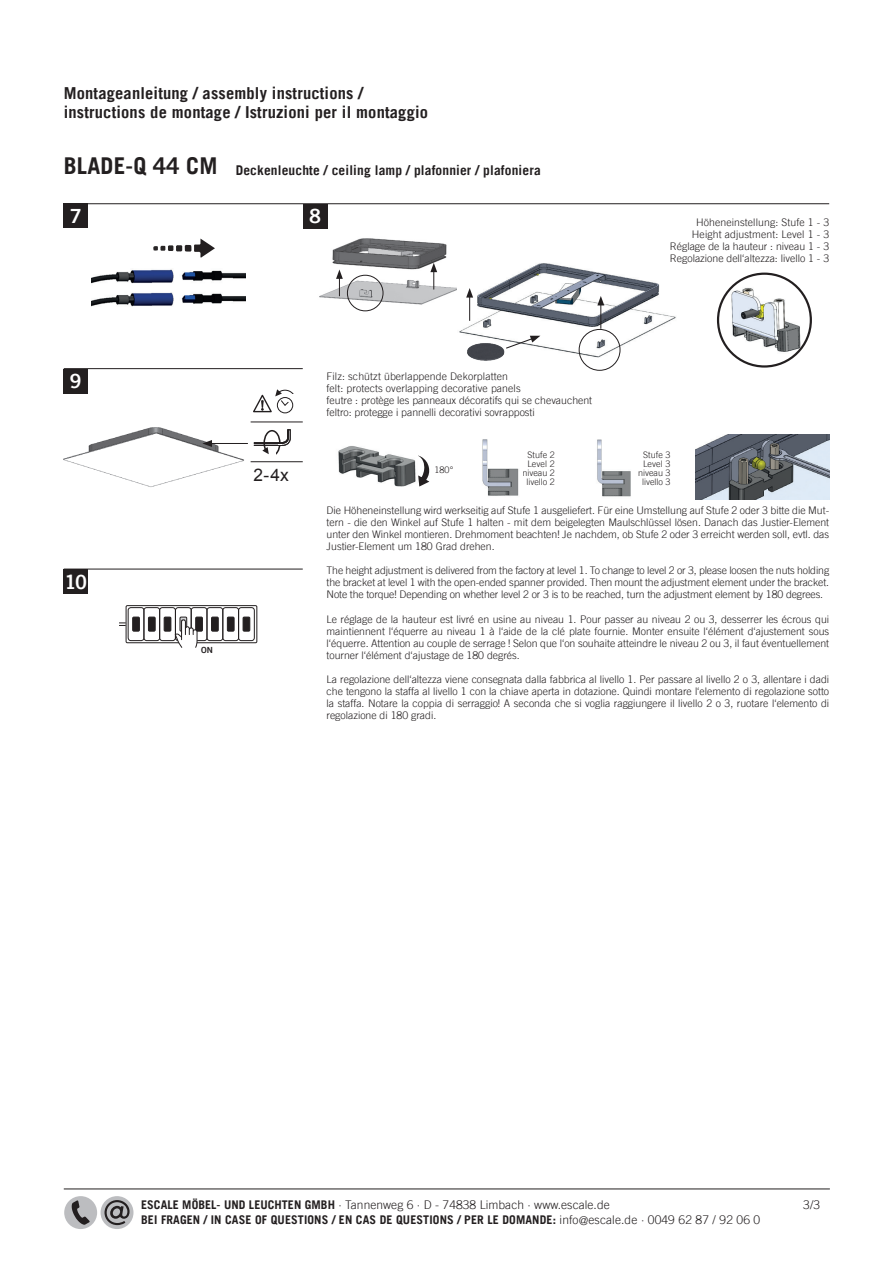
<style>
.page{position:relative;width:893px;height:1263px;background:#fff}
.page>*{position:absolute;margin:0;border:0;box-sizing:border-box;transform-origin:0 0}
.t1{font:19.5px "Trade Gothic LT Bold Two";color:#fff}
.t2{font:17.25px "Arial";color:#231f20}
.t3{font:700 16.5px/19.5px "Trade Gothic LT";letter-spacing:.01em;color:#231f20}
.t4{font:700 13.5px "Trade Gothic LT";letter-spacing:.01em;color:#231f20}
.t5{font:700 12px/15px "Trade Gothic LT";letter-spacing:.01em;color:#231f20}
.t6{font:300 12px "Trade Gothic LT";color:#231f20}
.t7{font:300 10.5px/12px "Trade Gothic LT";color:#231f20;text-align:justify}
.t8{font:300 9px/9px "Trade Gothic LT";color:#231f20;text-align:center}
.t9{font:8.4px "Trade Gothic LT Bold Two";color:#231f20}
.s1{font-size:23.25px}
.s2{font-weight:300}
</style>
<div class="page">
<div style="left:64px;top:1196px;width:33px;height:33px;background:#bcbdc0;border-radius:50%"></div>
<div style="left:101px;top:1196px;width:32px;height:33px;background:#bcbdc0;border-radius:50%"></div>
<svg style="left:72px;top:1200px;width:18px;height:25px"></svg>
<svg style="left:104px;top:1200px;width:26px;height:25px"></svg>
<hr style="left:64px;top:203px;width:765px;height:1px;background:#231f20">
<hr style="left:64px;top:1188px;width:766px;height:1px;background:#231f20">
<img style="left:327px;top:228px;width:120px;height:42px">
<img style="left:319px;top:279px;width:138px;height:27px">
<svg style="left:336px;top:269px;width:7px;height:27px"></svg>
<svg style="left:430px;top:263px;width:7px;height:26px"></svg>
<div style="left:133px;top:617px;width:6px;height:14px;background:#231f20"></div>
<div style="left:132px;top:617px;width:8px;height:14px;border:1px solid #231f20"></div>
<div style="left:128px;top:607px;width:16px;height:34px;border:1px solid #231f20;border-radius:3px"></div>
<div style="left:148px;top:617px;width:7px;height:14px;background:#231f20"></div>
<div style="left:148px;top:617px;width:8px;height:14px;border:1px solid #231f20"></div>
<div style="left:144px;top:607px;width:16px;height:34px;border:1px solid #231f20;border-radius:3px"></div>
<div style="left:164px;top:617px;width:7px;height:14px;background:#231f20"></div>
<div style="left:164px;top:617px;width:7px;height:14px;border:1px solid #231f20"></div>
<div style="left:159px;top:607px;width:17px;height:34px;border:1px solid #231f20;border-radius:3px"></div>
<div style="left:212px;top:617px;width:6px;height:14px;background:#231f20"></div>
<div style="left:211px;top:617px;width:8px;height:14px;border:1px solid #231f20"></div>
<div style="left:207px;top:607px;width:16px;height:34px;border:1px solid #231f20;border-radius:3px"></div>
<div style="left:180px;top:617px;width:7px;height:14px;border:1px solid #231f20"></div>
<div style="left:175px;top:607px;width:17px;height:34px;border:1px solid #231f20;border-radius:3px"></div>
<div style="left:227px;top:617px;width:7px;height:14px;background:#231f20"></div>
<div style="left:227px;top:617px;width:7px;height:14px;border:1px solid #231f20"></div>
<div style="left:222px;top:607px;width:17px;height:34px;border:1px solid #231f20;border-radius:3px"></div>
<div style="left:196px;top:617px;width:6px;height:14px;background:#231f20"></div>
<div style="left:195px;top:617px;width:8px;height:14px;border:1px solid #231f20"></div>
<div style="left:191px;top:607px;width:16px;height:34px;border:1px solid #231f20;border-radius:3px"></div>
<div style="left:243px;top:617px;width:7px;height:14px;background:#231f20"></div>
<div style="left:243px;top:617px;width:7px;height:14px;border:1px solid #231f20"></div>
<div style="left:238px;top:607px;width:17px;height:34px;border:1px solid #231f20;border-radius:3px"></div>
<div style="left:126px;top:605px;width:131px;height:38px;border:1px solid #231f20"></div>
<svg style="left:175px;top:619px;width:23px;height:29px"></svg>
<svg style="left:119px;top:622px;width:7px;height:4px"></svg>
<div style="left:64px;top:204px;width:24px;height:24px;background:#231f20"></div>
<div style="left:64px;top:369px;width:24px;height:24px;background:#231f20"></div>
<div style="left:64px;top:569px;width:24px;height:25px;background:#231f20"></div>
<div style="left:303px;top:204px;width:24px;height:24px;background:#231f20"></div>
<hr style="left:64px;top:368px;width:239px;height:1px;background:#231f20">
<hr style="left:64px;top:569px;width:239px;height:1px;background:#231f20">
<img style="left:63px;top:427px;width:181px;height:60px">
<hr style="left:210px;top:443px;width:38px;height:1px;background:#231f20">
<svg style="left:202px;top:440px;width:10px;height:7px"></svg>
<hr style="left:251px;top:461px;width:52px;height:1px;background:#231f20">
<svg style="left:253px;top:429px;width:38px;height:25px"></svg>
<div style="left:274px;top:390px;width:22px;height:22px;border:1px solid #231f20;border-radius:50%"></div>
<div style="left:273px;top:395px;width:26px;height:18px;background:#fff"></div>
<hr style="left:251px;top:422px;width:52px;height:1px;background:#231f20">
<div style="left:277px;top:397px;width:16px;height:16px;border:1px solid #231f20;border-radius:50%"></div>
<svg style="left:253px;top:389px;width:36px;height:25px"></svg>
<div style="left:347px;top:275px;width:36px;height:36px;border:1px solid #231f20;border-radius:50%"></div>
<img style="left:718px;top:282px;width:93px;height:79px">
<div style="left:717px;top:273px;width:95px;height:95px;border:2px solid #231f20;border-radius:50%"></div>
<img style="left:92px;top:269px;width:153px;height:38px">
<svg style="left:153px;top:239px;width:62px;height:19px"></svg>
<img style="left:482px;top:439px;width:37px;height:57px">
<svg style="left:418px;top:455px;width:12px;height:32px"></svg>
<img style="left:338px;top:446px;width:78px;height:41px">
<img style="left:597px;top:439px;width:34px;height:58px">
<img style="left:695px;top:435px;width:135px;height:65px">
<img style="left:459px;top:263px;width:217px;height:94px">
<svg style="left:466px;top:288px;width:7px;height:33px"></svg>
<svg style="left:597px;top:296px;width:7px;height:33px"></svg>
<div style="left:579px;top:329px;width:41px;height:42px;border:1px solid #231f20;border-radius:50%"></div>
<img style="left:466px;top:342px;width:40px;height:19px">
<svg style="left:505px;top:336px;width:35px;height:13px"></svg>
<h3 class="t3" style="left:64px;top:83px;width:366px">Montageanleitung / assembly instructions / instructions de montage / Istruzioni per il montaggio</h3>
<p class="t4" style="left:64px;top:161px;width:478px"><span class="s1">BLADE-Q 44 CM</span> Deckenleuchte / ceiling lamp / plafonnier / plafoniera</p>
<h1 class="t1" style="left:70px;top:204px;width:13px">7</h1>
<h1 class="t1" style="left:70px;top:369px;width:13px">9</h1>
<h1 class="t1" style="left:309px;top:204px;width:13px">8</h1>
<p class="t7" style="left:327px;top:370px;width:267px;text-align:left">Filz: schützt überlappende Dekorplatten<br>felt: protects overlapping decorative panels<br>feutre : protège les panneaux décoratifs qui se chevauchent feltro: protegge i pannelli decorativi sovrapposti</p>
<p class="t7" style="left:670px;top:216px;width:161px;text-align:right">Höheneinstellung: Stufe 1 - 3<br>Height adjustment: Level 1 - 3<br>Réglage de la hauteur : niveau 1 - 3<br>Regolazione dell‘altezza: livello 1 - 3</p>
<h1 class="t1" style="left:65px;top:570px;width:24px">10</h1>
<p class="t9" style="left:201px;top:644px;width:13px">ON</p>
<p class="t8" style="left:522px;top:450px;width:34px">Stufe 2<br>Level 2 niveau 2 livello 2</p>
<p class="t8" style="left:638px;top:450px;width:34px">Stufe 3<br>Level 3 niveau 3 livello 3</p>
<p class="t7" style="left:327px;top:505px;width:504px">Die Höheneinstellung wird werkseitig auf Stufe 1 ausgeliefert. Für eine Umstellung auf Stufe 2 oder 3 bitte die Mut&shy;tern - die den Winkel auf Stufe 1 halten - mit dem beigelegten Maulschlüssel lösen. Danach das Justier-Element unter den Winkel montieren. Drehmoment beachten! Je nachdem, ob Stufe 2 oder 3 erreicht werden soll, evtl. das Justier-Element um 180 Grad drehen.</p>
<p class="t7" style="left:327px;top:565px;width:504px">The height adjustment is delivered from the factory at level 1. To change to level 2 or 3, please loosen the nuts holding the bracket at level 1 with the open-ended spanner provided. Then mount the adjustment element under the bracket.<br>Note the torque! Depending on whether level 2 or 3 is to be reached, turn the adjustment element by 180 degrees.</p>
<p class="t7" style="left:327px;top:613px;width:504px">Le réglage de la hauteur est livré en usine au niveau 1. Pour passer au niveau 2 ou 3, desserrer les écrous qui maintiennent l‘équerre au niveau 1 à l‘aide de la clé plate fournie. Monter ensuite l‘élément d‘ajustement sous l‘équerre. Attention au couple de serrage ! Selon que l‘on souhaite atteindre le niveau 2 ou 3, il faut éventuellement tourner l‘élément d‘ajustage de 180 degrés.</p>
<p class="t7" style="left:327px;top:673px;width:504px">La regolazione dell‘altezza viene consegnata dalla fabbrica al livello 1. Per passare al livello 2 o 3, allentare i dadi che tengono la staffa al livello 1 con la chiave aperta in dotazione. Quindi montare l‘elemento di regolazione sotto la staffa. Notare la coppia di serraggio! A seconda che si voglia raggiungere il livello 2 o 3, ruotare l‘elemento di regolazione di 180 gradi.</p>
<h2 class="t2" style="left:253px;top:464px;width:37px">2-4x</h2>
<p class="t8" style="left:434px;top:465px;width:20px">180°</p>
<p class="t5" style="left:141px;top:1197px;width:621px">ESCALE MÖBEL- UND LEUCHTEN GMBH <span class="s2">· Tannenweg 6 · D - 74838 Limbach · www.escale.de<br></span>BEI FRAGEN / IN CASE OF QUESTIONS / EN CAS DE QUESTIONS / PER LE DOMANDE: <span class="s2">info@escale.de · 0049 62 87 / 92 06 0</span></p>
<p class="t6" style="left:803px;top:1198px;width:18px">3/3</p>
</div>
